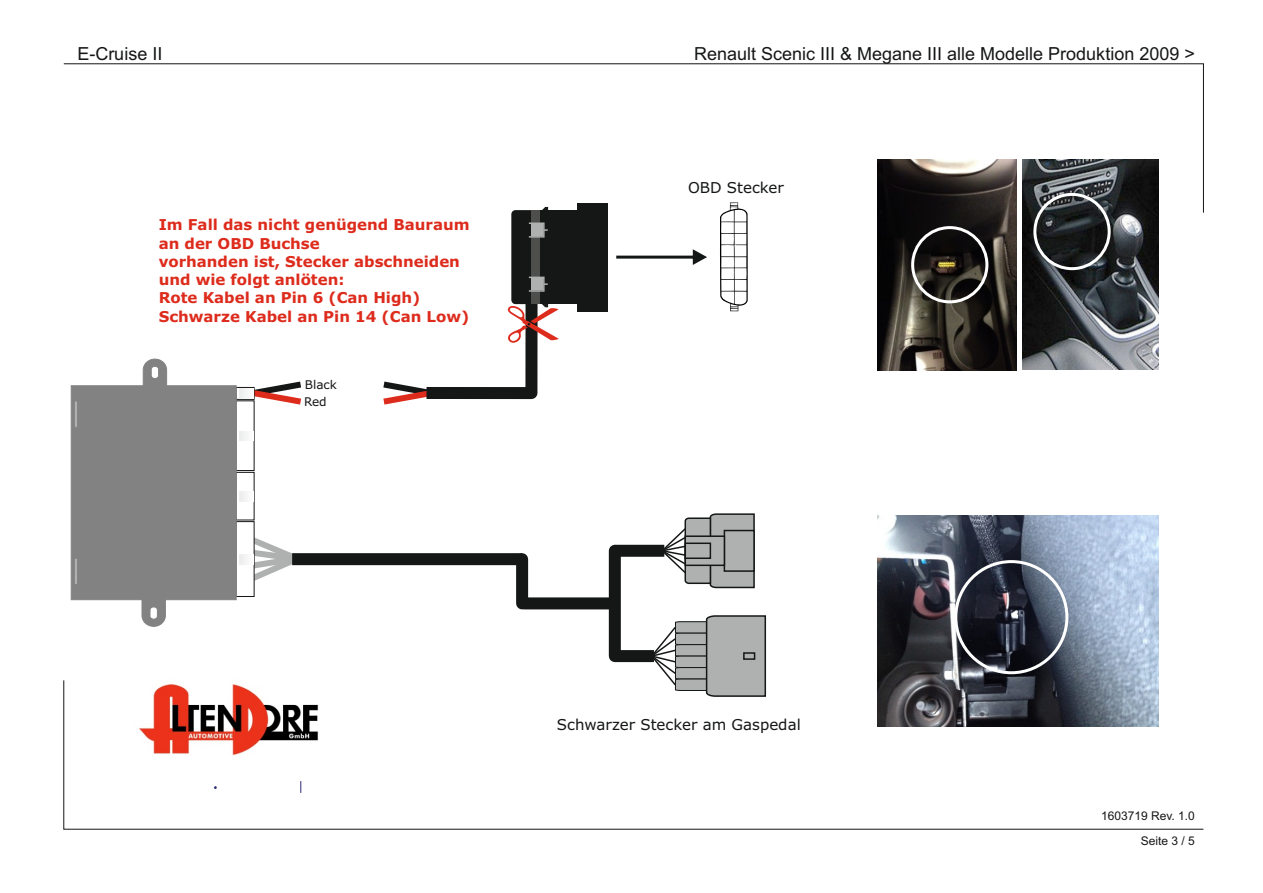
<style>
.page{position:relative;width:1263px;height:893px;background:#fff}
.page>*{position:absolute;margin:0;border:0;box-sizing:border-box;transform-origin:0 0}
.t1{font:18px "Arial";color:#151616}
.t2{font:700 15px/18.3px "Verdana";color:#dd2b1c}
.t3{font:15px "Verdana";color:#151616}
.t4{font:12px "Arial";color:#151616}
.t5{font:12px "Verdana";color:#151616}
</style>
<div class="page">
<div style="left:292px;top:553px;width:230px;height:12px;background:#151616"></div>
<div style="left:523px;top:597px;width:92px;height:12px;background:#151616"></div>
<div style="left:516px;top:559px;width:12px;height:44px;background:#151616"></div>
<div style="left:609px;top:551px;width:12px;height:105px;background:#151616"></div>
<div style="left:615px;top:545px;width:49px;height:12px;background:#151616"></div>
<div style="left:615px;top:650px;width:39px;height:12px;background:#151616"></div>
<svg style="left:660px;top:513px;width:95px;height:76px"></svg>
<svg style="left:650px;top:615px;width:117px;height:65px"></svg>
<svg style="left:63px;top:63px;width:1141px;height:150px"></svg>
<svg style="left:63px;top:680px;width:1141px;height:149px"></svg>
<svg style="left:720px;top:202px;width:28px;height:109px"></svg>
<div style="left:735px;top:280px;width:11px;height:11px;background:#fff"></div>
<div style="left:525px;top:304px;width:12px;height:89px;background:#151616"></div>
<svg style="left:383px;top:381px;width:43px;height:24px"></svg>
<div style="left:426px;top:387px;width:105px;height:12px;background:#151616"></div>
<div style="left:532px;top:210px;width:46px;height:94px;background:#151616"></div>
<div style="left:578px;top:203px;width:30px;height:108px;background:#151616"></div>
<svg style="left:616px;top:249px;width:91px;height:16px"></svg>
<svg style="left:71px;top:359px;width:237px;height:268px"></svg>
<img style="left:877px;top:515px;width:281px;height:211px">
<div style="left:954px;top:560px;width:114px;height:114px;border:3px solid #fff;border-radius:50%"></div>
<img style="left:878px;top:159px;width:138px;height:211px">
<div style="left:911px;top:226px;width:77px;height:77px;border:3px solid #fff;border-radius:50%"></div>
<img style="left:1022px;top:160px;width:136px;height:210px">
<div style="left:1033px;top:193px;width:78px;height:77px;border:3px solid #fff;border-radius:50%"></div>
<svg style="left:300px;top:781px;width:1px;height:12px"></svg>
<img style="left:132px;top:680px;width:197px;height:80px">
<svg style="left:508px;top:207px;width:51px;height:136px"></svg>
<p class="t1" style="left:77px;top:47px;width:87px">E-Cruise II</p>
<p class="t2" style="left:159px;top:217px;width:312px">Im Fall das nicht genügend Bauraum an der OBD Buchse<br>vorhanden ist, Stecker abschneiden und wie folgt anlöten:<br>Rote Kabel an Pin 6 (Can High)<br>Schwarze Kabel an Pin 14 (Can Low)</p>
<p class="t5" style="left:305px;top:379px;width:34px">Black</p>
<p class="t5" style="left:304px;top:397px;width:24px">Red</p>
<p class="t1" style="left:694px;top:47px;width:502px">Renault Scenic III &amp; Megane III alle Modelle Produktion 2009 &gt;</p>
<p class="t3" style="left:688px;top:182px;width:97px">OBD Stecker</p>
<p class="t3" style="left:557px;top:718px;width:245px">Schwarzer Stecker am Gaspedal</p>
<p class="t4" style="left:1101px;top:811px;width:95px">1603719 Rev. 1.0</p>
<p class="t4" style="left:1141px;top:837px;width:56px">Seite 3 / 5</p>
</div>
